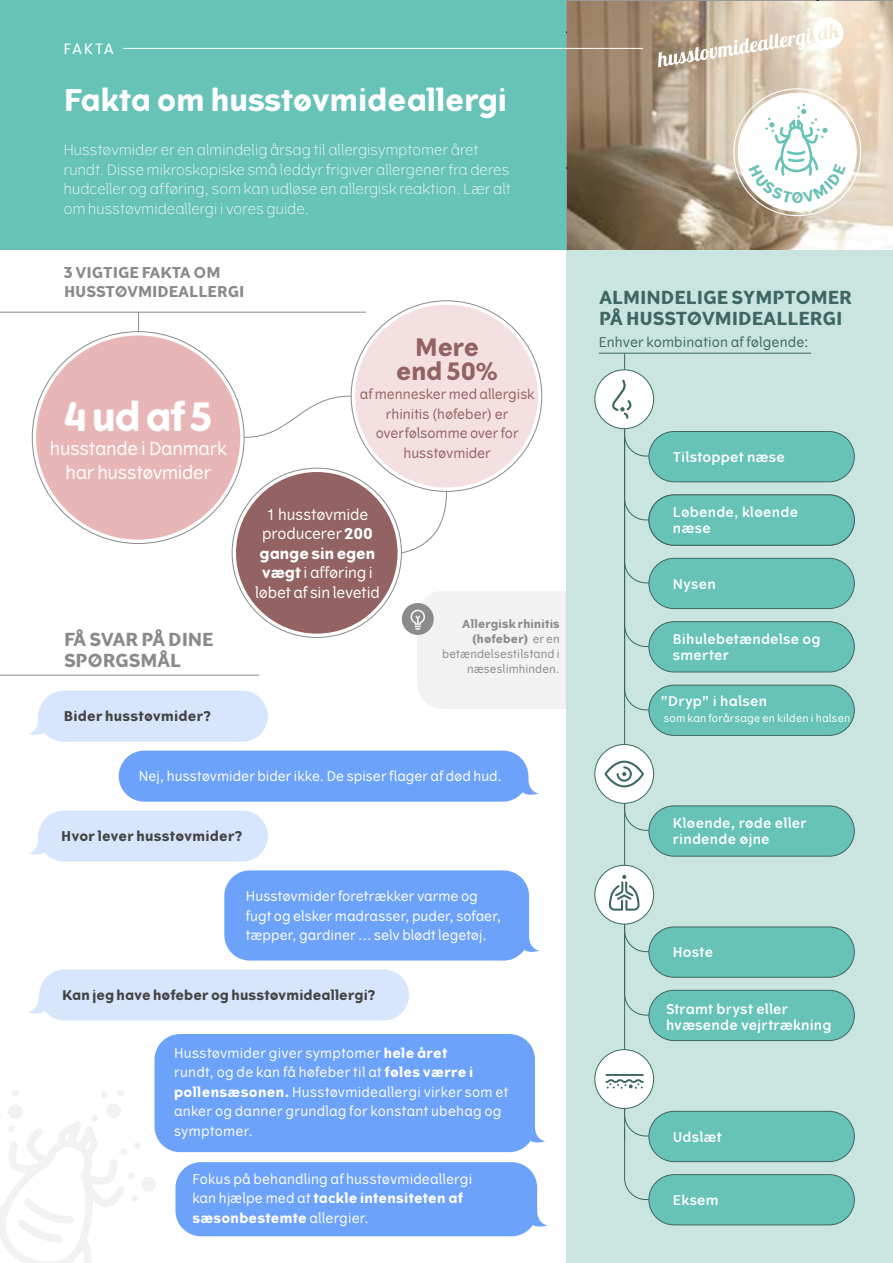
<style>
.page{position:relative;width:893px;height:1263px;background:#fff}
.page>*{position:absolute;margin:0;border:0;box-sizing:border-box;transform-origin:0 0}
.t1{font:700 39px "Vertigo";color:#fff}
.t2{font:700 30px "Vertigo";color:#fff}
.t3{font:700 24px/24px "Vertigo";letter-spacing:-.01em;color:#936262;text-align:center}
.t4{font:700 18px/21px "Vertigo";letter-spacing:-.005em;color:#3e6761}
.t5{font:18px/24px "Vertigo";letter-spacing:-.015em;color:#fff;text-align:center}
.t6{font:700 18px/21px "Vertigo";letter-spacing:-.01em;color:#8a8a8b}
.t7{font:15px/19.5px "Vertigo";letter-spacing:-.01em;color:#fff;text-align:center}
.t8{font:700 15px/19.5px "Vertigo";letter-spacing:-.005em;color:#8a8a8b}
.t9{font:15px "Poppins";letter-spacing:.09em;color:#fff}
.t10{font:300 14.25px/19.5px "Vertigo";letter-spacing:.015em;color:#fff}
.t11{font:13.5px/19.5px "Vertigo";letter-spacing:.015em;color:#fff}
.t12{font:600 13.5px/16.5px "Vertigo";letter-spacing:.015em;color:#fff}
.t13{font:700 13.5px "Vertigo";letter-spacing:.015em;color:#444}
.t14{font:13.5px/19.5px "Vertigo";letter-spacing:-.005em;color:#936262;text-align:center}
.t15{font:13.5px "Vertigo";letter-spacing:.01em;color:#3e6761}
.t16{font:11.25px/15px "Vertigo";letter-spacing:.01em;color:#8a8b8b;text-align:right}
.t17{font:10.5px "Vertigo";letter-spacing:.025em;color:#fff}
.s1{font-weight:700}
</style>
<div class="page">
<div style="left:417px;top:591px;width:298px;height:118px;background:#f2f2f2;border-radius:26px"></div>
<div style="left:0;top:0;width:893px;height:250px;background:#67c3b7"></div>
<div style="left:567px;top:250px;width:326px;height:1013px;background:#cae5e0"></div>
<svg style="left:0;top:1090px;width:156px;height:173px"></svg>
<img style="left:568px;top:2px;width:325px;height:247px">
<svg style="left:138px;top:311px;width:309px;height:261px"></svg>
<hr style="left:123px;top:48px;width:520px;height:1px;background:#fff">
<hr style="left:599px;top:353px;width:212px;height:1px;background:#3e6761">
<hr style="left:0;top:312px;width:366px;height:1px;background:#8a8a8b">
<hr style="left:624px;top:353px;width:1px;height:788px;background:#3e6761">
<svg style="left:351px;top:301px;width:191px;height:190px"></svg>
<div style="left:355px;top:305px;width:183px;height:182px;background:#f5e0e1;border-radius:50%"></div>
<svg style="left:232px;top:468px;width:169px;height:169px"></svg>
<div style="left:236px;top:472px;width:162px;height:162px;background:#936262;border-radius:50%"></div>
<svg style="left:32px;top:332px;width:212px;height:211px"></svg>
<div style="left:36px;top:335px;width:204px;height:205px;background:#e9b6b7;border-radius:50%"></div>
<div style="left:649px;top:806px;width:205px;height:50px;background:#67c3b7;border-radius:25px"></div>
<div style="left:648px;top:805px;width:207px;height:51px;border:1px solid #3e6761;border-radius:25px"></div>
<div style="left:595px;top:744px;width:59px;height:59px;background:#fff;border-radius:50%"></div>
<svg style="left:604px;top:758px;width:199px;height:73px"></svg>
<div style="left:39px;top:969px;width:370px;height:51px;background:#d8e6fd;border-radius:26px"></div>
<svg style="left:28px;top:996px;width:17px;height:18px"></svg>
<div style="left:38px;top:810px;width:230px;height:51px;background:#d8e6fd;border-radius:26px"></div>
<svg style="left:28px;top:841px;width:16px;height:14px"></svg>
<div style="left:38px;top:691px;width:230px;height:51px;background:#d8e6fd;border-radius:26px"></div>
<svg style="left:28px;top:722px;width:17px;height:13px"></svg>
<svg style="left:530px;top:1128px;width:15px;height:15px"></svg>
<div style="left:154px;top:1034px;width:381px;height:118px;background:#6ca2f9;border-radius:26px"></div>
<div style="left:738px;top:93px;width:119px;height:119px;background:#fff;border-radius:50%"></div>
<div style="left:649px;top:495px;width:205px;height:50px;background:#67c3b7;border-radius:25px"></div>
<div style="left:649px;top:622px;width:205px;height:50px;background:#67c3b7;border-radius:25px"></div>
<div style="left:649px;top:558px;width:205px;height:51px;background:#67c3b7;border-radius:25px"></div>
<div style="left:649px;top:685px;width:205px;height:50px;background:#67c3b7;border-radius:25px"></div>
<div style="left:648px;top:685px;width:207px;height:51px;border:1px solid #3e6761;border-radius:25px"></div>
<div style="left:595px;top:370px;width:59px;height:59px;background:#fff;border-radius:50%"></div>
<svg style="left:612px;top:380px;width:191px;height:331px"></svg>
<div style="left:649px;top:431px;width:205px;height:51px;background:#67c3b7;border-radius:25px"></div>
<div style="left:648px;top:431px;width:207px;height:51px;border:1px solid #3e6761;border-radius:25px"></div>
<div style="left:595px;top:865px;width:59px;height:59px;background:#fff;border-radius:50%"></div>
<svg style="left:609px;top:869px;width:194px;height:147px"></svg>
<div style="left:649px;top:990px;width:205px;height:50px;background:#67c3b7;border-radius:25px"></div>
<div style="left:648px;top:990px;width:207px;height:51px;border:1px solid #3e6761;border-radius:25px"></div>
<div style="left:649px;top:927px;width:205px;height:50px;background:#67c3b7;border-radius:25px"></div>
<div style="left:648px;top:926px;width:207px;height:52px;border:1px solid #3e6761;border-radius:25px"></div>
<div style="left:649px;top:1175px;width:205px;height:50px;background:#67c3b7;border-radius:25px"></div>
<div style="left:648px;top:1174px;width:207px;height:51px;border:1px solid #3e6761;border-radius:25px"></div>
<div style="left:649px;top:1111px;width:205px;height:50px;background:#67c3b7;border-radius:25px"></div>
<div style="left:595px;top:1050px;width:59px;height:58px;background:#fff;border-radius:50%"></div>
<svg style="left:605px;top:1053px;width:198px;height:147px"></svg>
<svg style="left:522px;top:776px;width:17px;height:19px"></svg>
<div style="left:119px;top:751px;width:409px;height:51px;background:#6ca2f9;border-radius:26px"></div>
<div style="left:175px;top:1162px;width:362px;height:74px;background:#6ca2f9;border-radius:26px"></div>
<svg style="left:532px;top:1208px;width:15px;height:19px"></svg>
<div style="left:224px;top:870px;width:305px;height:90px;background:#6ca2f9;border-radius:26px"></div>
<svg style="left:524px;top:933px;width:15px;height:19px"></svg>
<div style="left:402px;top:603px;width:32px;height:32px;background:#8b8b8b;border-radius:50%"></div>
<svg style="left:410px;top:610px;width:15px;height:20px"></svg>
<hr style="left:0;top:675px;width:259px;height:1px;background:#8a8a8b">
<svg style="left:658px;top:18px;width:185px;height:49px;background:#d8cab8"></svg>
<svg style="left:749px;top:104px;width:97px;height:100px"></svg>
<p class="t9" style="left:64px;top:40px;width:52px">FAKTA</p>
<h2 class="t2" style="left:64px;top:82px;width:445px">Fakta om husstøvmideallergi</h2>
<p class="t10" style="left:64px;top:141px;width:449px">Husstøvmider er en almindelig årsag til allergisymptomer året rundt. Disse mikroskopiske små leddyr frigiver allergener fra deres hudceller og afføring, som kan udløse en allergisk reaktion. Lær alt om husstøvmideallergi i vores guide.</p>
<p class="t8" style="left:64px;top:263px;width:182px">3 VIGTIGE FAKTA OM<br>HUSSTØVMIDEALLERGI</p>
<h1 class="t1" style="left:63px;top:394px;width:151px">4 ud af 5</h1>
<h3 class="t5" style="left:50px;top:437px;width:178px">husstande i Danmark har husstøvmider</h3>
<h3 class="t6" style="left:64px;top:629px;width:151px">FÅ SVAR PÅ DINE<br>SPØRGSMÅL</h3>
<p class="t13" style="left:64px;top:708px;width:149px">Bider husstøvmider?</p>
<h3 class="t3" style="left:396px;top:335px;width:103px">Mere end 50%</h3>
<p class="t14" style="left:360px;top:385px;width:176px">af mennesker med allergisk rhinitis (høfeber) er overfølsomme over for husstøvmider</p>
<p class="t7" style="left:255px;top:504px;width:126px">1 husstøvmide producerer <span class="s1">200 gange sin egen vægt</span> i afføring i løbet af sin levetid</p>
<p class="t16" style="left:442px;top:617px;width:119px"><span class="s1">Allergisk rhinitis (høfeber)</span> er en betændelsestilstand i næseslimhinden.</p>
<p class="t11" style="left:139px;top:767px;width:365px">Nej, husstøvmider bider ikke. De spiser flager af død hud.</p>
<p class="t13" style="left:61px;top:828px;width:183px">Hvor lever husstøvmider?</p>
<p class="t11" style="left:246px;top:886px;width:257px">Husstøvmider foretrækker varme og fugt og elsker madrasser, puder, sofaer, tæpper, gardiner … selv blødt legetøj.</p>
<p class="t13" style="left:62px;top:987px;width:315px">Kan jeg have høfeber og husstøvmideallergi?</p>
<p class="t11" style="left:174px;top:1043px;width:336px">Husstøvmider giver symptomer <span class="s1">hele året<br></span>rundt, og de kan få høfeber til at <span class="s1">føles værre i pollensæsonen.</span> Husstøvmideallergi virker som et anker og danner grundlag for konstant ubehag og symptomer.</p>
<p class="t11" style="left:192px;top:1169px;width:281px">Fokus på behandling af husstøvmideallergi kan hjælpe med at <span class="s1">tackle intensiteten af sæsonbestemte</span> allergier.</p>
<h3 class="t4" style="left:599px;top:287px;width:254px">ALMINDELIGE SYMPTOMER<br>PÅ HUSSTØVMIDEALLERGI</h3>
<p class="t15" style="left:599px;top:334px;width:212px">Enhver kombination af følgende:</p>
<p class="t12" style="left:673px;top:449px;width:114px">Tilstoppet næse</p>
<p class="t12" style="left:673px;top:504px;width:127px">Løbende, kløende næse</p>
<p class="t12" style="left:673px;top:512px;width:81px">Runny nose</p>
<p class="t12" style="left:673px;top:576px;width:44px">Nysen</p>
<p class="t12" style="left:673px;top:631px;width:149px">Bihulebetændelse og smerter</p>
<p class="t12" style="left:660px;top:693px;width:108px">”Dryp” i halsen</p>
<p class="t17" style="left:664px;top:712px;width:188px">som kan forårsage en kilden i halsen</p>
<p class="t12" style="left:673px;top:815px;width:135px">Kløende, røde eller rindende øjne</p>
<p class="t12" style="left:673px;top:944px;width:42px">Hoste</p>
<p class="t12" style="left:666px;top:1000px;width:167px">Stramt bryst eller hvæsende vejrtrækning</p>
<p class="t12" style="left:673px;top:1128px;width:50px">Udslæt</p>
<p class="t12" style="left:673px;top:1192px;width:47px">Eksem</p>
</div>
